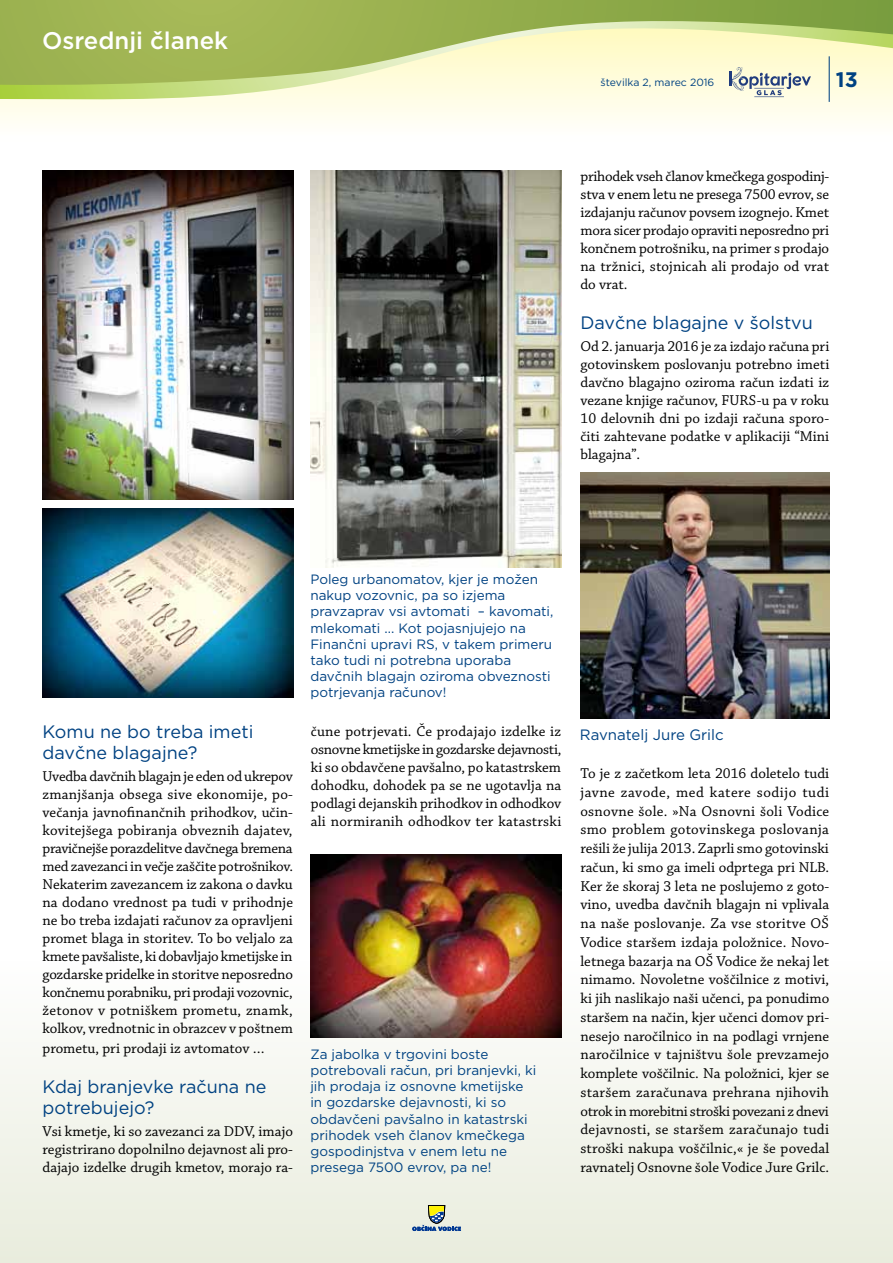
<style>
.page{position:relative;width:893px;height:1263px;background:#fff}
.page>*{position:absolute;margin:0;border:0;box-sizing:border-box;transform-origin:0 0}
.t1{font:500 24px "Gotham OT";color:#fff}
.t2{font:700 21px "Gotham OT";color:#004282}
.t3{font:18px/21px "Gotham OT";color:#004282}
.t4{font:15px/18px "Chaparral Pro";color:#000;text-align:justify}
.t5{font:15px "Gotham OT";color:#004282}
.t6{font:13.5px/16.2px "Gotham OT";color:#004282}
.t7{font:10.5px "Gotham OT";color:#004282}
</style>
<div class="page">
<div style="left:0;top:961px;width:893px;height:302px;background:linear-gradient(to bottom,#fdfdfd,#e9ecdd)"></div>
<div style="left:0;top:0;width:893px;height:141px;background:#fffef4"></div>
<svg style="left:0;top:86px;width:893px;height:17px"></svg>
<svg style="left:0;top:0;width:893px;height:86px;background:#bdcb7d"></svg>
<hr style="left:829px;top:56px;width:1px;height:46px;background:#004282">
<hr style="left:729px;top:71px;width:3px;height:14px;background:#203c7e">
<svg style="left:731px;top:67px;width:80px;height:31px;background:#cfd3c8"></svg>
<svg style="left:412px;top:1205px;width:49px;height:26px"></svg>
<img style="left:43px;top:509px;width:250px;height:188px">
<img style="left:43px;top:170px;width:250px;height:330px">
<img style="left:310px;top:170px;width:251px;height:398px">
<img style="left:310px;top:854px;width:251px;height:183px">
<img style="left:580px;top:472px;width:249px;height:247px">
<h1 class="t1" style="left:42px;top:27px;width:188px">Osrednji članek</h1>
<p class="t7" style="left:601px;top:76px;width:115px">številka 2, marec 2016</p>
<h2 class="t2" style="left:836px;top:67px;width:23px">13</h2>
<p class="t4" style="left:580px;top:168px;width:250px">prihodek vseh članov kmečkega gospodinj&shy;stva v enem letu ne presega 7500 evrov, se izdajanju računov povsem izognejo. Kmet mora sicer prodajo opraviti neposredno pri končnem potrošniku, na primer s prodajo na tržnici, stojnicah ali prodajo od vrat do vrat.</p>
<p class="t3" style="left:580px;top:312px;width:234px">Davčne blagajne v šolstvu</p>
<p class="t4" style="left:580px;top:338px;width:250px">Od 2. januarja 2016 je za izdajo računa pri gotovinskem poslovanju potrebno imeti davčno blagajno oziroma račun izdati iz vezane knjige računov, FURS-u pa v roku 10 delovnih dni po izdaji računa sporo&shy;čiti zahtevane podatke v aplikaciji “Mini blagajna”.</p>
<p class="t3" style="left:43px;top:721px;width:212px">Komu ne bo treba imeti davčne blagajne?</p>
<p class="t4" style="left:43px;top:768px;width:252px">Uvedba davčnih blagajn je eden od ukrepov zmanjšanja obsega sive ekonomije, po&shy;večanja javnofinančnih prihodkov, učin&shy;kovitejšega pobiranja obveznih dajatev, pravičnejše porazdelitve davčnega bremena med zavezanci in večje zaščite potrošnikov.<br>Nekaterim zavezancem iz zakona o davku na dodano vrednost pa tudi v prihodnje ne bo treba izdajati računov za opravljeni promet blaga in storitev. To bo veljalo za kmete pavšaliste, ki dobavljajo kmetijske in gozdarske pridelke in storitve neposredno končnemu porabniku, pri prodaji vozovnic, žetonov v potniškem prometu, znamk, kolkov, vrednotnic in obrazcev v poštnem</p>
<p class="t4" style="left:43px;top:1040px;width:224px">prometu, pri prodaji iz avtomatov …</p>
<p class="t3" style="left:43px;top:1075px;width:225px">Kdaj branjevke računa ne potrebujejo?</p>
<p class="t4" style="left:43px;top:1123px;width:252px">Vsi kmetje, ki so zavezanci za DDV, imajo registrirano dopolnilno dejavnost ali pro&shy;dajajo izdelke drugih kmetov, morajo ra-</p>
<p class="t6" style="left:310px;top:571px;width:244px">Poleg urbanomatov, kjer je možen nakup vozovnic, pa so izjema pravzaprav vsi avtomati – kavomati, mlekomati ... Kot pojasnjujejo na<br>Finančni upravi RS, v takem primeru tako tudi ni potrebna uporaba davčnih blagajn oziroma obveznosti potrjevanja računov!</p>
<p class="t4" style="left:311px;top:723px;width:252px">čune potrjevati. Če prodajajo izdelke iz osnovne kmetijske in gozdarske dejavnosti, ki so obdavčene pavšalno, po katastrskem dohodku, dohodek pa se ne ugotavlja na podlagi dejanskih prihodkov in odhodkov ali normiranih odhodkov ter katastrski</p>
<p class="t6" style="left:310px;top:1045px;width:227px">Za jabolka v trgovini boste potrebovali račun, pri branjevki, ki jih prodaja iz osnovne kmetijske in gozdarske dejavnosti, ki so obdavčeni pavšalno in katastrski prihodek vseh članov kmečkega gospodinjstva v enem letu ne presega 7500 evrov, pa ne!</p>
<p class="t5" style="left:580px;top:726px;width:145px">Ravnatelj Jure Grilc</p>
<p class="t4" style="left:580px;top:764px;width:250px;line-height:18.8px">To je z začetkom leta 2016 doletelo tudi javne zavode, med katere sodijo tudi osnovne šole. »Na Osnovni šoli Vodice smo problem gotovinskega poslovanja rešili že julija 2013. Zaprli smo gotovinski račun, ki smo ga imeli odprtega pri NLB.<br>Ker že skoraj 3 leta ne poslujemo z goto&shy;vino, uvedba davčnih blagajn ni vplivala na naše poslovanje. Za vse storitve OŠ Vodice staršem izdaja položnice. Novo&shy;letnega bazarja na OŠ Vodice že nekaj let nimamo. Novoletne voščilnice z motivi, ki jih naslikajo naši učenci, pa ponudimo staršem na način, kjer učenci domov pri&shy;nesejo naročilnico in na podlagi vrnjene naročilnice v tajništvu šole prevzamejo komplete voščilnic. Na položnici, kjer se staršem zaračunava prehrana njihovih otrok in morebitni stroški povezani z dnevi dejavnosti, se staršem zaračunajo tudi stroški nakupa voščilnic,« je še povedal ravnatelj Osnovne šole Vodice Jure Grilc.</p>
</div>
